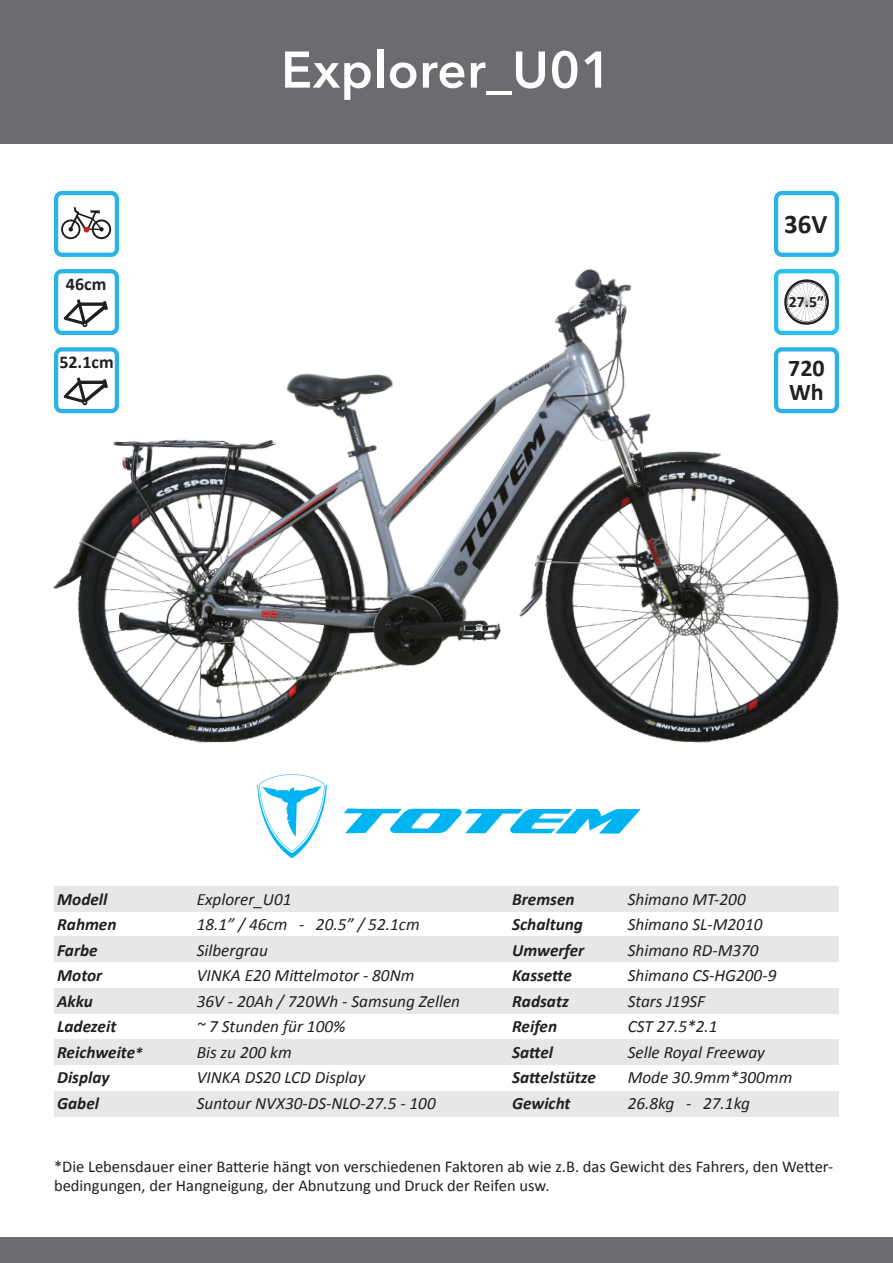
<style>
.page{position:relative;width:893px;height:1263px;background:#fff}
.page>*{position:absolute;margin:0;border:0;box-sizing:border-box;transform-origin:0 0}
.t1{font:600 51px "Avenir Next";letter-spacing:.01em;color:#fff}
.t2{font:700 27px "Calibri";color:#231f20}
.t3{font:700 24px "Calibri";color:#231f20}
.t4{font:700 18px "Calibri";color:#231f20}
.t5{font:italic 17.25px "Calibri";color:#231f20}
.t6{font:italic 700 17.25px "Calibri";color:#231f20}
.t7{font:16.5px/19.8px "Calibri";color:#231f20}
.t8{font:700 15.75px "Calibri";color:#231f20}
.s1{font-size:15px}
</style>
<div class="page">
<div style="left:0;top:0;width:893px;height:143px;background:#6b6c70"></div>
<div style="left:54px;top:886px;width:785px;height:26px;background:#e6e7e9"></div>
<div style="left:54px;top:937px;width:785px;height:25px;background:#e6e7e9"></div>
<div style="left:54px;top:988px;width:785px;height:26px;background:#e6e7e9"></div>
<div style="left:54px;top:1039px;width:785px;height:25px;background:#e6e7e9"></div>
<div style="left:54px;top:1091px;width:785px;height:25px;background:#e6e7e9"></div>
<div style="left:0;top:1237px;width:893px;height:26px;background:#6b6c70"></div>
<img style="left:257px;top:774px;width:384px;height:84px">
<img style="left:53px;top:190px;width:786px;height:553px">
<p class="t4" style="left:66px;top:273px;width:42px">46cm</p>
<p class="t4" style="left:59px;top:351px;width:56px">52.1cm</p>
<p class="t1" style="left:281px;top:26px;width:332px">Explorer_U01</p>
<p class="t2" style="left:784px;top:206px;width:45px">36V</p>
<p class="t8" style="left:789px;top:292px;width:37px">27.5”</p>
<p class="t3" style="left:788px;top:352px;width:38px">720</p>
<p class="t3" style="left:789px;top:376px;width:36px">Wh</p>
<p class="t6" style="left:57px;top:888px;width:52px">Modell</p>
<p class="t5" style="left:197px;top:887px;width:96px">Explorer_U01</p>
<p class="t6" style="left:57px;top:913px;width:61px">Rahmen</p>
<p class="t5" style="left:197px;top:912px;width:224px">18.1” / 46cm - 20.5” / 52.1cm</p>
<p class="t6" style="left:57px;top:939px;width:42px">Farbe</p>
<p class="t5" style="left:197px;top:938px;width:73px">Silbergrau</p>
<p class="t6" style="left:57px;top:964px;width:47px">Motor</p>
<p class="t5" style="left:197px;top:963px;width:219px">VINKA E20 Mittelmotor - 80Nm</p>
<p class="t6" style="left:57px;top:990px;width:37px">Akku</p>
<p class="t5" style="left:197px;top:989px;width:265px">36V - 20Ah / 720Wh - Samsung Zellen</p>
<p class="t6" style="left:57px;top:1015px;width:61px">Ladezeit</p>
<p class="t5" style="left:197px;top:1014px;width:150px">~ 7 Stunden für 100%</p>
<p class="t6" style="left:57px;top:1041px;width:87px">Reichweite<span class="s1">*</span></p>
<p class="t5" style="left:197px;top:1040px;width:97px">Bis zu 200 km</p>
<p class="t6" style="left:57px;top:1066px;width:54px">Display</p>
<p class="t5" style="left:197px;top:1065px;width:170px">VINKA DS20 LCD Display</p>
<p class="t6" style="left:57px;top:1092px;width:43px">Gabel</p>
<p class="t5" style="left:197px;top:1091px;width:241px">Suntour NVX30-DS-NLO-27.5 - 100</p>
<p class="t6" style="left:512px;top:888px;width:64px">Bremsen</p>
<p class="t5" style="left:628px;top:887px;width:120px">Shimano MT-200</p>
<p class="t6" style="left:512px;top:913px;width:72px">Schaltung</p>
<p class="t5" style="left:628px;top:912px;width:136px">Shimano SL-M2010</p>
<p class="t6" style="left:512px;top:939px;width:74px">Umwerfer</p>
<p class="t5" style="left:628px;top:938px;width:132px">Shimano RD-M370</p>
<p class="t6" style="left:512px;top:964px;width:61px">Kassette</p>
<p class="t5" style="left:628px;top:963px;width:150px">Shimano CS-HG200-9</p>
<p class="t6" style="left:512px;top:990px;width:58px">Radsatz</p>
<p class="t5" style="left:628px;top:989px;width:79px">Stars J19SF</p>
<p class="t6" style="left:512px;top:1015px;width:46px">Reifen</p>
<p class="t5" style="left:628px;top:1014px;width:92px">CST 27.5*2.1</p>
<p class="t6" style="left:512px;top:1041px;width:43px">Sattel</p>
<p class="t5" style="left:628px;top:1040px;width:139px">Selle Royal Freeway</p>
<p class="t6" style="left:512px;top:1066px;width:85px">Sattelstütze</p>
<p class="t5" style="left:628px;top:1065px;width:166px">Mode 30.9mm*300mm</p>
<p class="t6" style="left:512px;top:1092px;width:60px">Gewicht</p>
<p class="t5" style="left:628px;top:1091px;width:124px">26.8kg - 27.1kg</p>
<p class="t7" style="left:54px;top:1156px;width:781px">*Die Lebensdauer einer Batterie hängt von verschiedenen Faktoren ab wie z.B. das Gewicht des Fahrers, den Wetter&shy;bedingungen, der Hangneigung, der Abnutzung und Druck der Reifen usw.</p>
</div>
